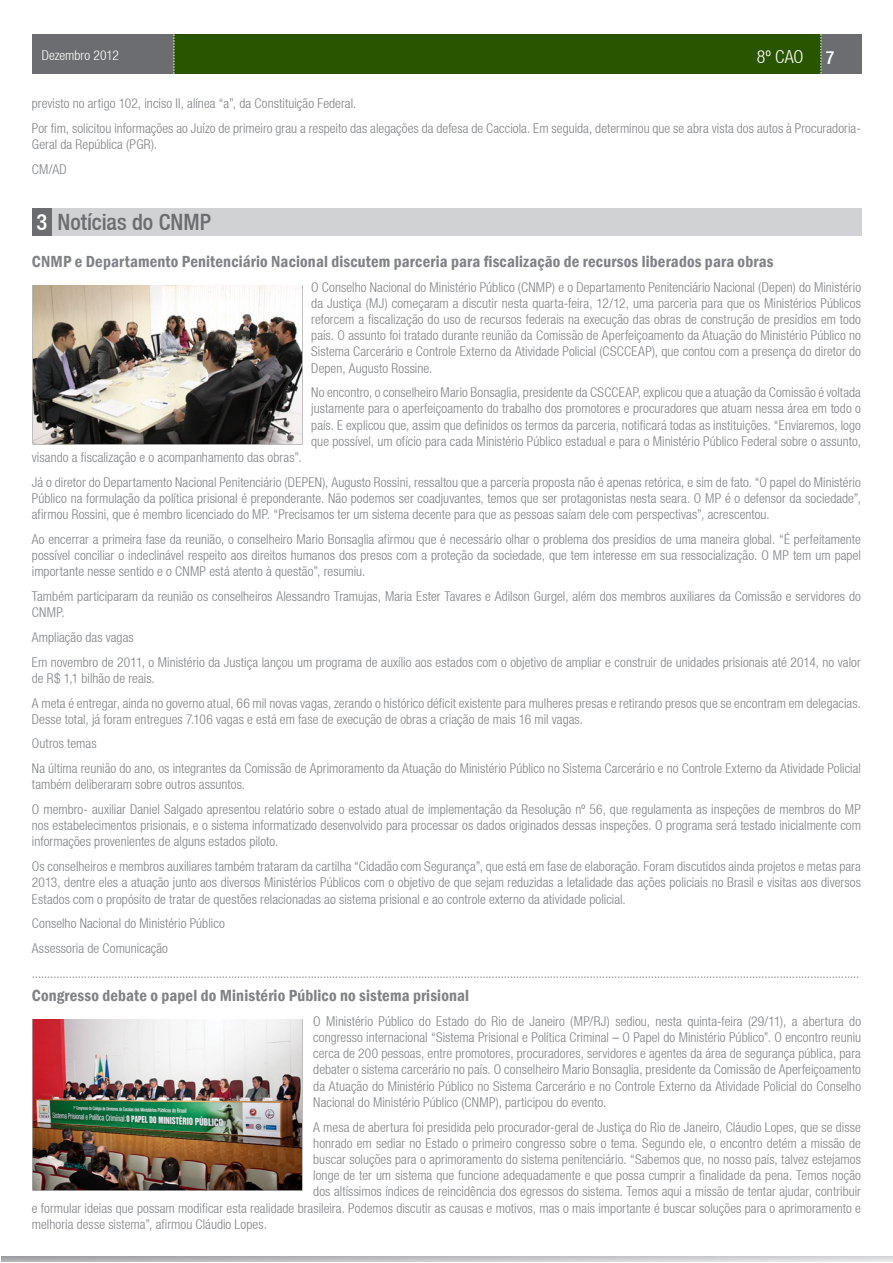
<style>
.page{position:relative;width:893px;height:1263px;background:#fff}
.page>*{position:absolute;margin:0;border:0;box-sizing:border-box;transform-origin:0 0}
.caixa_texto_corrido{font:500 condensed 22.5px "Helvetica Neue LT";color:#6c6d70}
.t1{font:300 condensed 18px "Helvetica Neue LT";color:#fff}
.caixa_texto_corrido-2{font:600 condensed 16.5px "Franklin Gothic";letter-spacing:.01em;color:#808285}
.caixa_texto_corrido-3{font:300 condensed 13.5px/16.2px "Helvetica Neue LT";letter-spacing:.005em;color:#808285;text-align:justify}
.t2{font:300 condensed 13.5px "Helvetica Neue LT";color:#fff}
.s1{font-weight:500}
.s2{color:#fff}
</style>
<div class="page">
<div style="left:32px;top:34px;width:829px;height:40px;background:#295400"></div>
<div style="left:821px;top:34px;width:40px;height:39px;background:#6c6d70"></div>
<svg style="left:820px;top:34px;width:1px;height:39px"></svg>
<div style="left:32px;top:34px;width:141px;height:39px;background:#6c6d70"></div>
<svg style="left:174px;top:34px;width:1px;height:40px"></svg>
<svg style="left:1px;top:1256px;width:891px;height:6px;background:#c3c4c6"></svg>
<div style="left:32px;top:208px;width:829px;height:28px;background:#d1d2d4"></div>
<div style="left:32px;top:208px;width:20px;height:28px;background:#6c6d70"></div>
<img style="left:33px;top:286px;width:269px;height:158px">
<img style="left:33px;top:1020px;width:269px;height:170px">
<p class="t2" style="left:42px;top:48px;width:79px">Dezembro 2012</p>
<h2 class="t1" style="left:757px;top:47px;width:79px">8º CAO <span class="s1">7</span></h2>
<p class="caixa_texto_corrido-3" style="left:32px;top:95px;width:326px">previsto no artigo 102, inciso II, alínea “a”, da Constituição Federal.</p>
<p class="caixa_texto_corrido-3" style="left:32px;top:120px;width:830px">Por fim, solicitou informações ao Juízo de primeiro grau a respeito das alegações da defesa de Cacciola. Em seguida, determinou que se abra vista dos autos à Procuradoria-<br>Geral da República (PGR).</p>
<p class="caixa_texto_corrido-3" style="left:32px;top:161px;width:37px">CM/AD</p>
<p class="caixa_texto_corrido" style="left:36px;top:208px;width:176px"><span class="s2">3</span> Notícias do CNMP</p>
<p class="caixa_texto_corrido-2" style="left:32px;top:250px;width:743px">CNMP e Departamento Penitenciário Nacional discutem parceria para fiscalização de recursos liberados para obras</p>
<p class="caixa_texto_corrido-3" style="left:311px;top:279px;width:551px">O Conselho Nacional do Ministério Público (CNMP) e o Departamento Penitenciário Nacional (Depen) do Ministério da Justiça (MJ) começaram a discutir nesta quarta-feira, 12/12, uma parceria para que os Ministérios Públicos reforcem a fiscalização do uso de recursos federais na execução das obras de construção de presídios em todo país. O assunto foi tratado durante reunião da Comissão de Aperfeiçoamento da Atuação do Ministério Público no Sistema Carcerário e Controle Externo da Atividade Policial (CSCCEAP), que contou com a presença do diretor do Depen, Augusto Rossine.</p>
<p class="caixa_texto_corrido-3" style="left:311px;top:384px;width:551px">No encontro, o conselheiro Mario Bonsaglia, presidente da CSCCEAP, explicou que a atuação da Comissão é voltada justamente para o aperfeiçoamento do trabalho dos promotores e procuradores que atuam nessa área em todo o país. E explicou que, assim que definidos os termos da parceria, notificará todas as instituições. “Enviaremos, logo que possível, um ofício para cada Ministério Público estadual e para o Ministério Público Federal sobre o assunto,</p>
<p class="caixa_texto_corrido-3" style="left:32px;top:449px;width:271px">visando a fiscalização e o acompanhamento das obras”.</p>
<p class="caixa_texto_corrido-3" style="left:32px;top:474px;width:831px">Já o diretor do Departamento Nacional Penitenciário (DEPEN), Augusto Rossini, ressaltou que a parceria proposta não é apenas retórica, e sim de fato. “O papel do Ministério Público na formulação da política prisional é preponderante. Não podemos ser coadjuvantes, temos que ser protagonistas nesta seara. O MP é o defensor da sociedade”, afirmou Rossini, que é membro licenciado do MP. “Precisamos ter um sistema decente para que as pessoas saíam dele com perspectivas”, acrescentou.</p>
<p class="caixa_texto_corrido-3" style="left:32px;top:531px;width:831px">Ao encerrar a primeira fase da reunião, o conselheiro Mario Bonsaglia afirmou que é necessário olhar o problema dos presídios de uma maneira global. “É perfeitamente possível conciliar o indeclinável respeito aos direitos humanos dos presos com a proteção da sociedade, que tem interesse em sua ressocialização. O MP tem um papel importante nesse sentido e o CNMP está atento à questão”, resumiu.</p>
<p class="caixa_texto_corrido-3" style="left:32px;top:588px;width:831px">Também participaram da reunião os conselheiros Alessandro Tramujas, Maria Ester Tavares e Adilson Gurgel, além dos membros auxiliares da Comissão e servidores do<br>CNMP.</p>
<p class="caixa_texto_corrido-3" style="left:32px;top:629px;width:103px">Ampliação das vagas</p>
<p class="caixa_texto_corrido-3" style="left:32px;top:654px;width:830px">Em novembro de 2011, o Ministério da Justiça lançou um programa de auxílio aos estados com o objetivo de ampliar e construir de unidades prisionais até 2014, no valor de R$ 1,1 bilhão de reais.</p>
<p class="caixa_texto_corrido-3" style="left:32px;top:694px;width:831px">A meta é entregar, ainda no governo atual, 66 mil novas vagas, zerando o histórico déficit existente para mulheres presas e retirando presos que se encontram em delegacias.<br>Desse total, já foram entregues 7.106 vagas e está em fase de execução de obras a criação de mais 16 mil vagas.</p>
<p class="caixa_texto_corrido-3" style="left:32px;top:735px;width:66px">Outros temas</p>
<p class="caixa_texto_corrido-3" style="left:32px;top:760px;width:831px">Na última reunião do ano, os integrantes da Comissão de Aprimoramento da Atuação do Ministério Público no Sistema Carcerário e no Controle Externo da Atividade Policial também deliberaram sobre outros assuntos.</p>
<p class="caixa_texto_corrido-3" style="left:32px;top:801px;width:831px">O membro- auxiliar Daniel Salgado apresentou relatório sobre o estado atual de implementação da Resolução nº 56, que regulamenta as inspeções de membros do MP nos estabelecimentos prisionais, e o sistema informatizado desenvolvido para processar os dados originados dessas inspeções. O programa será testado inicialmente com informações provenientes de alguns estados piloto.</p>
<p class="caixa_texto_corrido-3" style="left:32px;top:858px;width:831px">Os conselheiros e membros auxiliares também trataram da cartilha “Cidadão com Segurança”, que está em fase de elaboração. Foram discutidos ainda projetos e metas para 2013, dentre eles a atuação junto aos diversos Ministérios Públicos com o objetivo de que sejam reduzidas a letalidade das ações policiais no Brasil e visitas aos diversos Estados com o propósito de tratar de questões relacionadas ao sistema prisional e ao controle externo da atividade policial.</p>
<p class="caixa_texto_corrido-3" style="left:32px;top:915px;width:194px">Conselho Nacional do Ministério Público</p>
<p class="caixa_texto_corrido-3" style="left:32px;top:940px;width:138px">Assessoria de Comunicação</p>
<p class="caixa_texto_corrido-3" style="left:32px;top:965px;width:829px">..............................................................................................................................................................................................................................................................................</p>
<p class="caixa_texto_corrido-2" style="left:32px;top:985px;width:439px">Congresso debate o papel do Ministério Público no sistema prisional</p>
<p class="caixa_texto_corrido-3" style="left:313px;top:1013px;width:549px">O Ministério Público do Estado do Rio de Janeiro (MP/RJ) sediou, nesta quinta-feira (29/11), a abertura do congresso internacional “Sistema Prisional e Política Criminal – O Papel do Ministério Público”. O encontro reuniu cerca de 200 pessoas, entre promotores, procuradores, servidores e agentes da área de segurança pública, para debater o sistema carcerário no país. O conselheiro Mario Bonsaglia, presidente da Comissão de Aperfeiçoamento da Atuação do Ministério Público no Sistema Carcerário e no Controle Externo da Atividade Policial do Conselho Nacional do Ministério Público (CNMP), participou do evento.</p>
<p class="caixa_texto_corrido-3" style="left:313px;top:1118px;width:549px">A mesa de abertura foi presidida pelo procurador-geral de Justiça do Rio de Janeiro, Cláudio Lopes, que se disse</p>
<p class="caixa_texto_corrido-3" style="left:313px;top:1135px;width:549px">honrado em sediar no Estado o primeiro congresso sobre o tema. Segundo ele, o encontro detém a missão de</p>
<p class="caixa_texto_corrido-3" style="left:313px;top:1151px;width:549px">buscar soluções para o aprimoramento do sistema penitenciário. “Sabemos que, no nosso país, talvez estejamos</p>
<p class="caixa_texto_corrido-3" style="left:313px;top:1167px;width:549px">longe de ter um sistema que funcione adequadamente e que possa cumprir a finalidade da pena. Temos noção</p>
<p class="caixa_texto_corrido-3" style="left:313px;top:1183px;width:549px">dos altíssimos índices de reincidência dos egressos do sistema. Temos aqui a missão de tentar ajudar, contribuir</p>
<p class="caixa_texto_corrido-3" style="left:32px;top:1199px;width:831px">e formular ideias que possam modificar esta realidade brasileira. Podemos discutir as causas e motivos, mas o mais importante é buscar soluções para o aprimoramento e</p>
<p class="caixa_texto_corrido-3" style="left:32px;top:1216px;width:236px">melhoria desse sistema”, afirmou Cláudio Lopes.</p>
</div>
